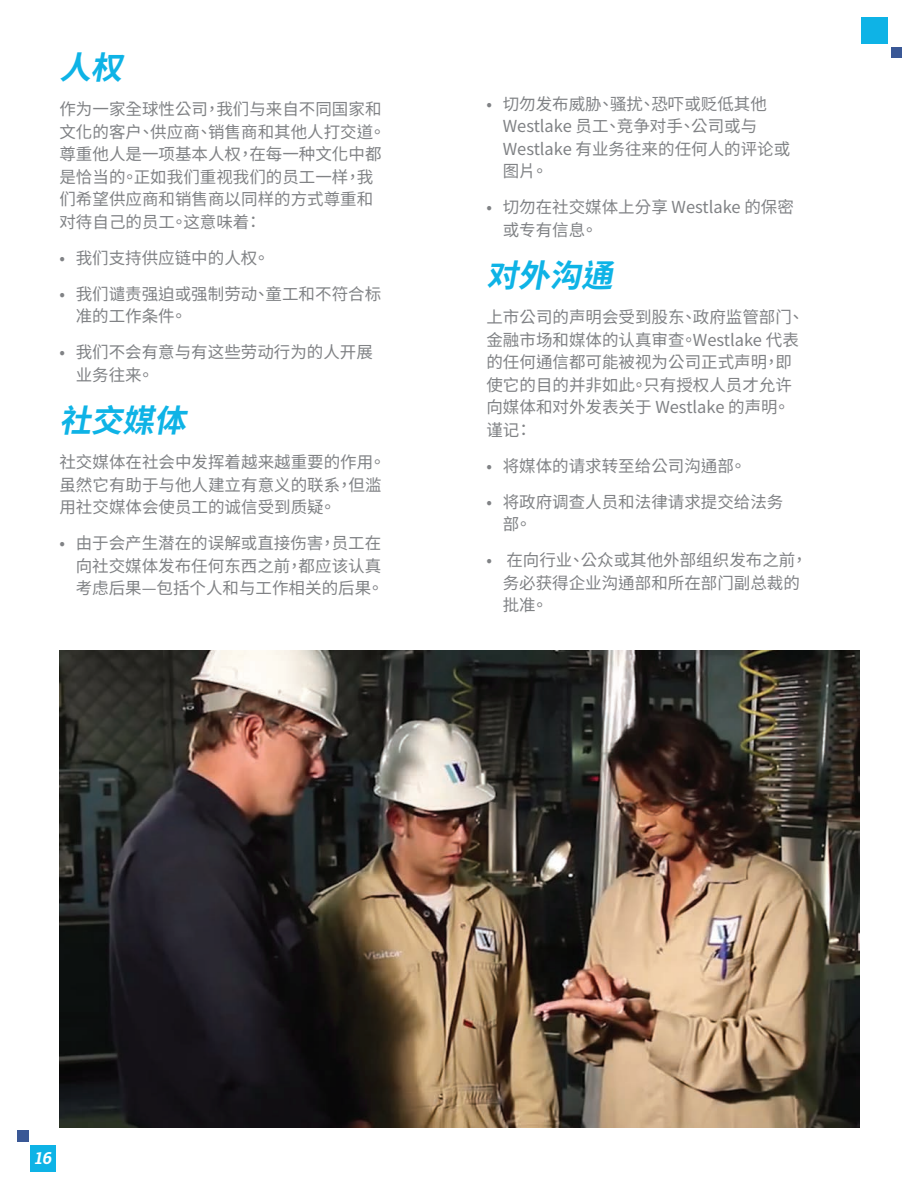
<style>
.page{position:relative;width:919px;height:1189px;background:#fff}
.page>*{position:absolute;margin:0;border:0;box-sizing:border-box;transform-origin:0 0}
.Sustain_SubHead_Larg{font:italic 700 31.5px "Noto Sans CJ Ktc";color:#0eb3e6}
.Sustain_Body{font:16.5px/22.5px "Noto Sans CJ Ktc";color:#808285}
.t1{font:italic 700 16.5px "Roboto Slab";color:#fff}
</style>
<div class="page">
<img style="left:59px;top:650px;width:800px;height:477px">
<div style="left:30px;top:1144px;width:26px;height:27px;background:#0eb3e6"></div>
<div style="left:17px;top:1130px;width:11px;height:11px;background:#3a5896"></div>
<div style="left:861px;top:18px;width:26px;height:26px;background:#0eb3e6"></div>
<div style="left:890px;top:47px;width:11px;height:11px;background:#3a5896"></div>
<p class="Sustain_SubHead_Larg" style="left:59px;top:50px;width:80px">人权</p>
<p class="Sustain_Body" style="left:59px;top:98px;width:327px">作为一家全球性公司，我们与来自不同国家和文化的客户、供应商、销售商和其他人打交道。尊重他人是一项基本人权，在每一种文化中都是恰当的。正如我们重视我们的员工一样，我们希望供应商和销售商以同样的方式尊重和对待自己的员工。这意味着：</p>
<p class="Sustain_Body" style="left:59px;top:247px;width:212px">• 我们支持供应链中的人权。</p>
<p class="Sustain_Body" style="left:76px;top:283px;width:307px;text-indent:-16px">• 我们谴责强迫或强制劳动、童工和不符合标准的工作条件。</p>
<p class="Sustain_Body" style="left:76px;top:341px;width:299px;text-indent:-16px">• 我们不会有意与有这些劳动行为的人开展业务往来。</p>
<p class="Sustain_SubHead_Larg" style="left:59px;top:403px;width:143px">社交媒体</p>
<p class="Sustain_Body" style="left:59px;top:451px;width:327px">社交媒体在社会中发挥着越来越重要的作用。虽然它有助于与他人建立有意义的联系，但滥用社交媒体会使员工的诚信受到质疑。</p>
<p class="Sustain_Body" style="left:76px;top:532px;width:309px;text-indent:-16px">• 由于会产生潜在的误解或直接伤害，员工在向社交媒体发布任何东西之前，都应该认真考虑后果—包括个人和与工作相关的后果。</p>
<p class="Sustain_Body" style="left:502px;top:93px;width:289px;text-indent:-16px">• 切勿发布威胁、骚扰、恐吓或贬低其他<br>Westlake 员工、竞争对手、公司或与<br>Westlake 有业务往来的任何人的评论或图片。</p>
<p class="Sustain_Body" style="left:502px;top:196px;width:293px;text-indent:-16px">• 切勿在社交媒体上分享 Westlake 的保密或专有信息。</p>
<p class="Sustain_SubHead_Larg" style="left:486px;top:258px;width:143px">对外沟通</p>
<p class="Sustain_Body" style="left:486px;top:306px;width:319px">上市公司的声明会受到股东、政府监管部门、金融市场和媒体的认真审查。Westlake 代表的任何通信都可能被视为公司正式声明，即使它的目的并非如此。只有授权人员才允许向媒体和对外发表关于 Westlake 的声明。谨记：</p>
<p class="Sustain_Body" style="left:486px;top:455px;width:261px">• 将媒体的请求转至给公司沟通部。</p>
<p class="Sustain_Body" style="left:502px;top:491px;width:282px;text-indent:-16px">• 将政府调查人员和法律请求提交给法务部。</p>
<p class="Sustain_Body" style="left:502px;top:549px;width:306px;text-indent:-16px">• 在向行业、公众或其他外部组织发布之前，务必获得企业沟通部和所在部门副总裁的批准。</p>
<p class="t1" style="left:34px;top:1146px;width:22px">16</p>
</div>
